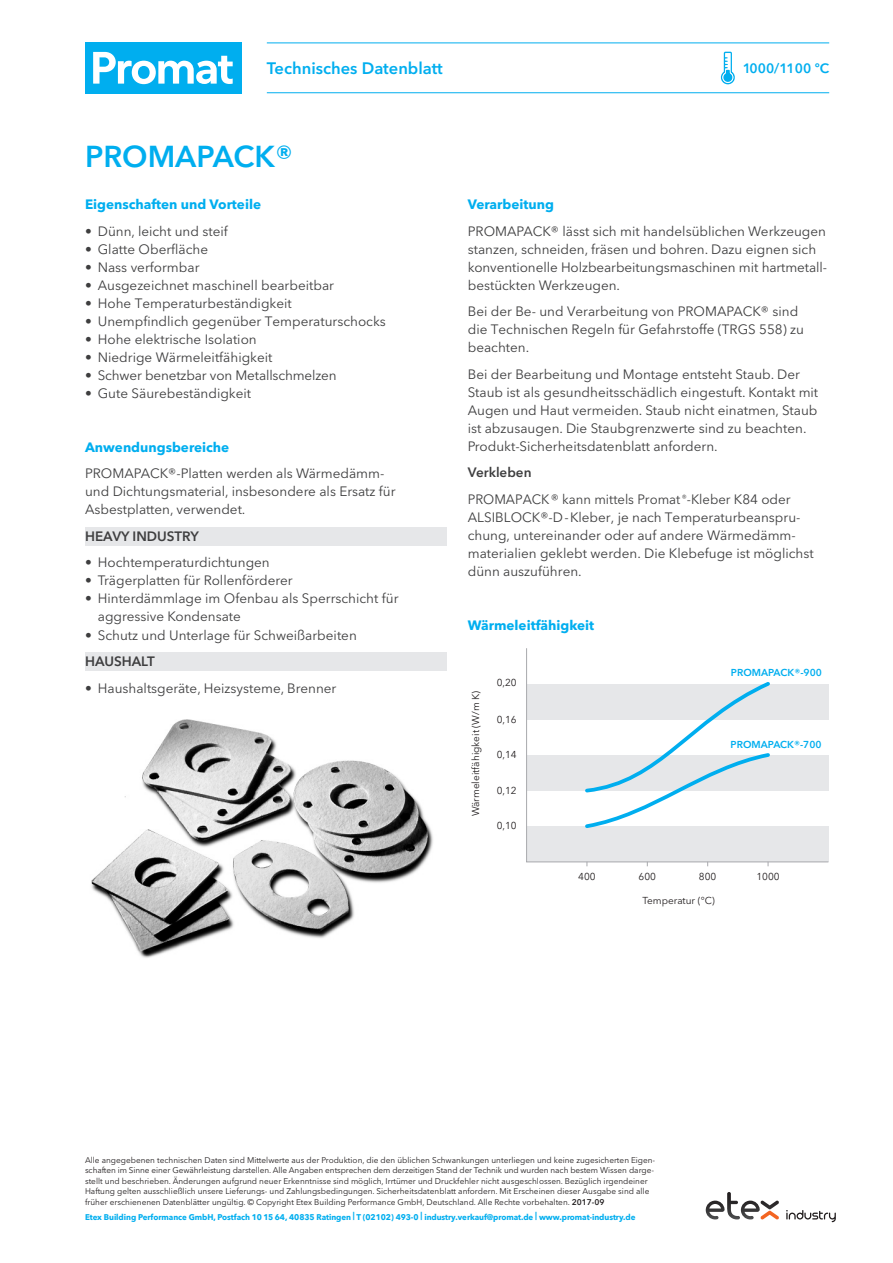
<style>
.page{position:relative;width:893px;height:1263px;background:#fff}
.page>*{position:absolute;margin:0;border:0;box-sizing:border-box;transform-origin:0 0}
.t1{font:600 30px "Avenir Next W1 G";color:#00aeef}
.t2{font:600 16.5px "Avenir Next W1 G";color:#00aeef}
.TEXT{font:13.5px/18px "Avenir Next W1 G";color:#3e3e3f}
.t3{font:700 13.5px "Avenir Next W1 G";color:#00aeef}
.t4{font:600 13.5px "Avenir Next W1 G";color:#3e3e3f}
.t5{font:600 13.5px "Avenir Next W1 G";color:#00aeef}
.t6{font:10.05px "Avenir Next W1 G";color:#231f20}
.t7{font:600 10.05px "Avenir Next W1 G";color:#00aeef}
.INFO_BACK{font:8.25px/10.5px "Avenir Next W1 G";color:#231f20}
.INFO_BACK-2{font:700 8.25px "Avenir Next W1 G";letter-spacing:-.01em;color:#00aeef}
.s1{font-weight:600}
</style>
<div class="page">
<div style="left:85px;top:527px;width:361px;height:19px;background:#e6e7e9"></div>
<div style="left:85px;top:652px;width:361px;height:19px;background:#e6e7e9"></div>
<svg style="left:526px;top:648px;width:303px;height:214px"></svg>
<svg style="left:583px;top:679px;width:190px;height:151px"></svg>
<img style="left:91px;top:719px;width:342px;height:239px">
<svg style="left:720px;top:52px;width:15px;height:32px"></svg>
<hr style="left:267px;top:43px;width:562px;height:1px;background:#00aeef">
<hr style="left:267px;top:92px;width:562px;height:1px;background:#00aeef">
<div style="left:85px;top:43px;width:156px;height:51px;background:#00aeef"></div>
<svg style="left:93px;top:52px;width:140px;height:32px"></svg>
<svg style="left:706px;top:1192px;width:73px;height:28px"></svg>
<svg style="left:786px;top:1210px;width:50px;height:12px"></svg>
<p class="t2" style="left:267px;top:59px;width:177px">Technisches Datenblatt</p>
<p class="t5" style="left:743px;top:60px;width:88px">1000/1100 ºC</p>
<p class="t1" style="left:85px;top:139px;width:210px">PROMAPACK®</p>
<p class="t3" style="left:85px;top:196px;width:178px">Eigenschaften und Vorteile</p>
<p class="TEXT" style="left:85px;top:222px;width:144px">• Dünn, leicht und steif</p>
<p class="TEXT" style="left:85px;top:240px;width:125px">• Glatte Oberfläche</p>
<p class="TEXT" style="left:85px;top:258px;width:116px">• Nass verformbar</p>
<p class="TEXT" style="left:85px;top:276px;width:251px">• Ausgezeichnet maschinell bearbeitbar</p>
<p class="TEXT" style="left:85px;top:294px;width:208px">• Hohe Temperaturbeständigkeit</p>
<p class="TEXT" style="left:85px;top:312px;width:302px">• Unempfindlich gegenüber Temperaturschocks</p>
<p class="TEXT" style="left:85px;top:330px;width:173px">• Hohe elektrische Isolation</p>
<p class="TEXT" style="left:85px;top:348px;width:189px">• Niedrige Wärmeleitfähigkeit</p>
<p class="TEXT" style="left:85px;top:366px;width:253px">• Schwer benetzbar von Metallschmelzen</p>
<p class="TEXT" style="left:85px;top:384px;width:168px">• Gute Säurebeständigkeit</p>
<p class="t3" style="left:85px;top:439px;width:146px">Anwendungsbereiche</p>
<p class="TEXT" style="left:85px;top:465px;width:312px">PROMAPACK®-Platten werden als Wärmedämm&shy;und Dichtungsmaterial, insbesondere als Ersatz für<br>Asbestplatten, verwendet.</p>
<p class="t4" style="left:85px;top:528px;width:115px">HEAVY INDUSTRY</p>
<p class="TEXT" style="left:85px;top:554px;width:186px">• Hochtemperaturdichtungen</p>
<p class="TEXT" style="left:85px;top:572px;width:209px">• Trägerplatten für Rollenförderer</p>
<p class="TEXT" style="left:98px;top:590px;width:302px;text-indent:-13px">• Hinterdämmlage im Ofenbau als Sperrschicht für aggressive Kondensate</p>
<p class="TEXT" style="left:85px;top:626px;width:273px">• Schutz und Unterlage für Schweißarbeiten</p>
<p class="t4" style="left:85px;top:653px;width:71px">HAUSHALT</p>
<p class="TEXT" style="left:85px;top:679px;width:253px">• Haushaltsgeräte, Heizsysteme, Brenner</p>
<p class="t3" style="left:468px;top:196px;width:88px">Verarbeitung</p>
<p class="TEXT" style="left:468px;top:222px;width:361px">PROMAPACK® lässt sich mit handelsüblichen Werkzeugen stanzen, schneiden, fräsen und bohren. Dazu eignen sich konventionelle Holzbearbeitungsmaschinen mit hartmetall&shy;bestückten Werkzeugen.</p>
<p class="TEXT" style="left:468px;top:303px;width:338px">Bei der Be- und Verarbeitung von PROMAPACK® sind die Technischen Regeln für Gefahrstoffe (TRGS 558) zu beachten.</p>
<p class="TEXT" style="left:468px;top:365px;width:352px">Bei der Bearbeitung und Montage entsteht Staub. Der Staub ist als gesundheitsschädlich eingestuft. Kontakt mit Augen und Haut vermeiden. Staub nicht einatmen, Staub ist abzusaugen. Die Staubgrenzwerte sind zu beachten.<br>Produkt-Sicherheitsdatenblatt anfordern.</p>
<p class="t4" style="left:468px;top:464px;width:65px">Verkleben</p>
<p class="TEXT" style="left:468px;top:490px;width:347px">PROMAPACK® kann mittels Promat <sup>®</sup>-Kleber K84 oder ALSIBLOCK®-D-Kleber, je nach Temperaturbeanspru&shy;chung, untereinander oder auf andere Wärmedämm&shy;materialien geklebt werden. Die Klebefuge ist möglichst dünn auszuführen.</p>
<p class="t3" style="left:468px;top:617px;width:128px">Wärmeleitfähigkeit</p>
<p class="t6" style="left:469px;top:816px;width:127px;rotate:-90deg">Wärmeleitfähigkeit (W/m K)</p>
<p class="t6" style="left:497px;top:676px;width:22px">0,20</p>
<p class="t6" style="left:497px;top:714px;width:22px">0,16</p>
<p class="t6" style="left:497px;top:748px;width:22px">0,14</p>
<p class="t6" style="left:497px;top:784px;width:22px">0,12</p>
<p class="t6" style="left:497px;top:820px;width:22px">0,10</p>
<p class="t7" style="left:731px;top:667px;width:93px">PROMAPACK®-900</p>
<p class="t7" style="left:731px;top:739px;width:93px">PROMAPACK®-700</p>
<p class="t6" style="left:578px;top:870px;width:19px">400</p>
<p class="t6" style="left:639px;top:870px;width:19px">600</p>
<p class="t6" style="left:699px;top:870px;width:19px">800</p>
<p class="t6" style="left:756px;top:870px;width:25px">1000</p>
<p class="t6" style="left:642px;top:895px;width:74px">Temperatur (°C)</p>
<p class="INFO_BACK" style="left:85px;top:1155px;width:571px">Alle angegebenen technischen Daten sind Mittelwerte aus der Produktion, die den üblichen Schwankungen unterliegen und keine zugesicherten Eigen&shy;schaften im Sinne einer Gewährleistung darstellen. Alle Angaben entsprechen dem derzeitigen Stand der Technik und wurden nach bestem Wissen darge&shy;stellt und beschrieben. Änderungen aufgrund neuer Erkenntnisse sind möglich, Irrtümer und Druckfehler nicht ausgeschlossen. Bezüglich irgendeiner Haftung gelten ausschließlich unsere Lieferungs- und Zahlungsbedingungen. Sicherheitsdatenblatt anfordern. Mit Erscheinen dieser Ausgabe sind alle früher erschienenen Datenblätter ungültig. © Copyright Etex Building Performance GmbH, Deutschland. Alle Rechte vorbehalten. <span class="s1">2017-09</span></p>
<p class="INFO_BACK-2" style="left:85px;top:1212px;width:552px">Etex Building Performance GmbH, Postfach 10 15 64, 40835 Ratingen | T (02102) 493-0 | industry.verkauf@promat.de | www.promat-industry.de</p>
</div>
